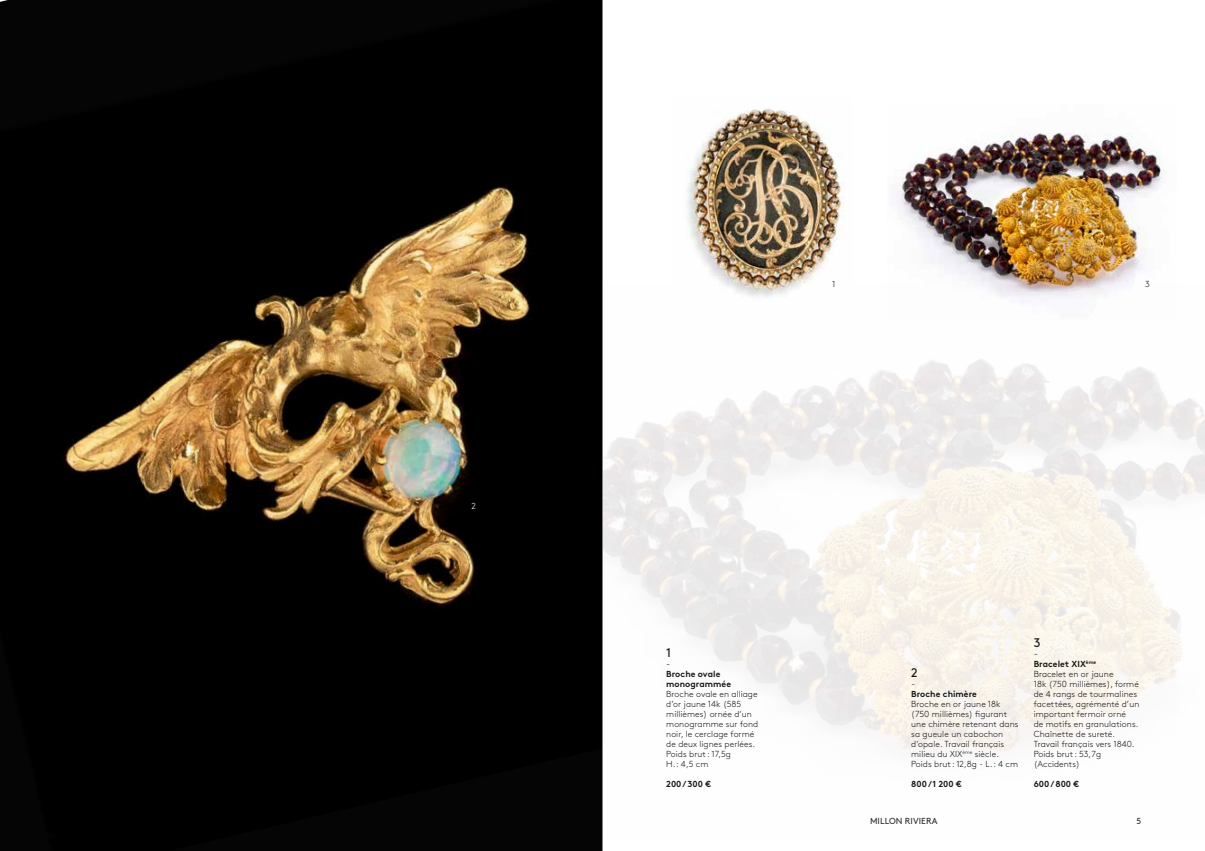
<style>
.page{position:relative;width:1205px;height:851px;background:#fff}
.page>*{position:absolute;margin:0;border:0;box-sizing:border-box;transform-origin:0 0}
.t1{font:12.5px "Brown Pro";color:#1a1a18}
.t2{font:300 8.75px/10px "Brown Pro";letter-spacing:.005em;color:#1a1a18}
.t3{font:700 8.75px/10px "Brown Pro";letter-spacing:.005em;color:#1a1a18}
.t4{font:8.75px "Brown Pro";letter-spacing:.005em;color:#1a1a18}
.t5{font:300 8.75px "Brown Pro";color:#fff}
.s1{font-weight:700}
</style>
<div class="page">
<img style="left:687px;top:109px;width:158px;height:190px">
<img style="left:0;top:0;width:602px;height:850px">
<img style="left:896px;top:132px;width:266px;height:187px">
<p class="t5" style="left:471px;top:499px;width:6px">2</p>
<p class="t2" style="left:832px;top:278px;width:5px">1</p>
<p class="t2" style="left:1145px;top:278px;width:6px">3</p>
<h1 class="t1" style="left:666px;top:642px;width:7px">1</h1>
<p class="t3" style="left:666px;top:667px;width:66px">Broche ovale monogrammée</p>
<p class="t2" style="left:666px;top:687px;width:93px">Broche ovale en alliage d’or jaune 14k (585 millièmes) ornée d’un monogramme sur fond noir, le cerclage formé de deux lignes perlées.<br>Poids brut : 17,5g<br>H.: 4,5 cm</p>
<p class="t3" style="left:666px;top:778px;width:46px">200 / 300 €</p>
<h1 class="t1" style="left:911px;top:662px;width:8px">2</h1>
<p class="t3" style="left:911px;top:687px;width:67px">Broche chimère</p>
<p class="t2" style="left:911px;top:697px;width:109px">Broche en or jaune 18k (750 millièmes) figurant une chimère retenant dans sa gueule un cabochon d’opale. Travail français milieu du XIX<sup>ème</sup> siècle.<br>Poids brut : 12,8g - L.: 4 cm</p>
<p class="t3" style="left:911px;top:778px;width:52px">800 / 1 200 €</p>
<h1 class="t1" style="left:1033px;top:632px;width:8px">3</h1>
<p class="t2" style="left:1033px;top:657px;width:107px"><span class="s1">Bracelet XIX</span><sup>ème<br></sup>Bracelet en or jaune<br>18k (750 millièmes), formé de 4 rangs de tourmalines facettées, agrémenté d’un important fermoir orné<br>de motifs en granulations.<br>Chaînette de sureté.<br>Travail français vers 1840.<br>Poids brut : 53,7g (Accidents)</p>
<p class="t3" style="left:1033px;top:778px;width:47px">600 / 800 €</p>
<p class="t4" style="left:870px;top:814px;width:69px">MILLON RIVIERA</p>
<p class="t4" style="left:1136px;top:814px;width:6px">5</p>
</div>
